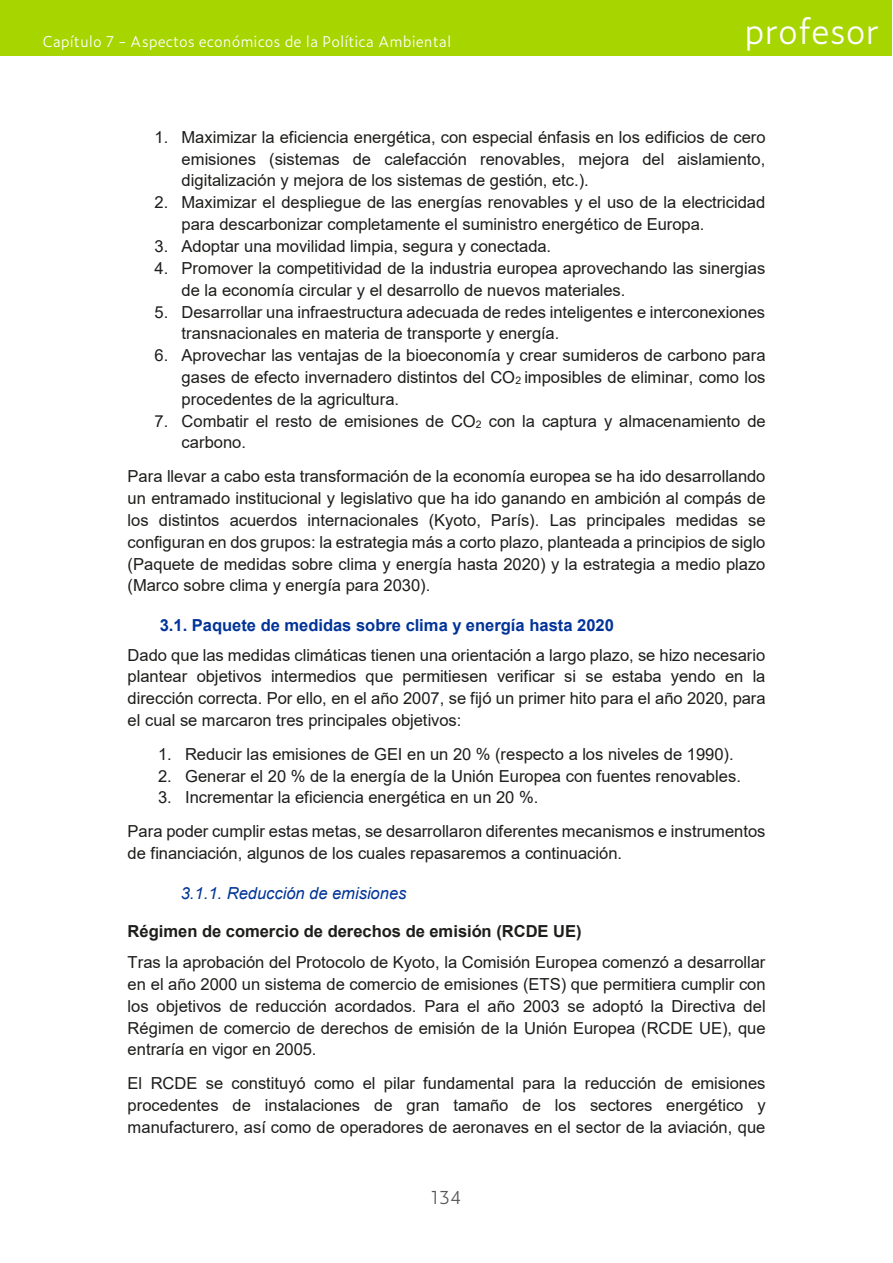
<style>
.page{position:relative;width:893px;height:1263px;background:#fff}
.page>*{position:absolute;margin:0;border:0;box-sizing:border-box;transform-origin:0 0}
.t1{font:300 34.5px "Zeitung Pro";color:#fff}
.t2{font:300 18px "Zeitung Pro";color:#575756}
.t3{font:16.5px/21.8px "Arial";color:#1d1d1b}
.t4{font:italic 16.5px "Arial";color:#039}
.t5{font:300 15px "Zeitung Pro";color:#fff}
.s1{font-weight:700;color:#039}
.s2{font-weight:700}
</style>
<div class="page">
<div style="left:0;top:0;width:892px;height:56px;background:#a7d500"></div>
<p class="t5" style="left:43px;top:30px;width:410px">Capítulo 7 - Aspectos económicos de la Política Ambiental</p>
<h1 class="t1" style="left:744px;top:5px;width:137px">profesor</h1>
<p class="t3" style="left:182px;top:126px;width:585px;text-align:justify;text-indent:-27px">1. Maximizar la eficiencia energética, con especial énfasis en los edificios de cero emisiones (sistemas de calefacción renovables, mejora del aislamiento, digitalización y mejora de los sistemas de gestión, etc.).</p>
<p class="t3" style="left:182px;top:191px;width:585px;text-indent:-27px">2. Maximizar el despliegue de las energías renovables y el uso de la electricidad para descarbonizar completamente el suministro energético de Europa.</p>
<p class="t3" style="left:155px;top:235px;width:398px">3. Adoptar una movilidad limpia, segura y conectada.</p>
<p class="t3" style="left:182px;top:257px;width:585px;text-indent:-27px">4. Promover la competitividad de la industria europea aprovechando las sinergias de la economía circular y el desarrollo de nuevos materiales.</p>
<p class="t3" style="left:182px;top:301px;width:585px;text-indent:-27px">5. Desarrollar una infraestructura adecuada de redes inteligentes e interconexiones transnacionales en materia de transporte y energía.</p>
<p class="t3" style="left:182px;top:344px;width:585px;text-align:justify;text-indent:-27px">6. Aprovechar las ventajas de la bioeconomía y crear sumideros de carbono para gases de efecto invernadero distintos del CO<sub>2</sub> imposibles de eliminar, como los procedentes de la agricultura.</p>
<p class="t3" style="left:182px;top:410px;width:585px;text-indent:-27px">7. Combatir el resto de emisiones de CO<sub>2</sub> con la captura y almacenamiento de carbono.</p>
<p class="t3" style="left:128px;top:465px;width:639px;text-align:justify">Para llevar a cabo esta transformación de la economía europea se ha ido desarrollando un entramado institucional y legislativo que ha ido ganando en ambición al compás de los distintos acuerdos internacionales (Kyoto, París). Las principales medidas se configuran en dos grupos: la estrategia más a corto plazo, planteada a principios de siglo (Paquete de medidas sobre clima y energía hasta 2020) y la estrategia a medio plazo (Marco sobre clima y energía para 2030).</p>
<p class="t3" style="left:128px;top:610px;width:639px;line-height:29.7px;text-indent:32px"><span class="s1">3.1. Paquete de medidas sobre clima y energía hasta 2020<br></span>Dado que las medidas climáticas tienen una orientación a largo plazo, se hizo necesario</p>
<p class="t3" style="left:128px;top:666px;width:639px;text-align:justify">plantear objetivos intermedios que permitiesen verificar si se estaba yendo en la dirección correcta. Por ello, en el año 2007, se fijó un primer hito para el año 2020, para el cual se marcaron tres principales objetivos:</p>
<p class="t3" style="left:158px;top:743px;width:577px">1. Reducir las emisiones de GEI en un 20 % (respecto a los niveles de 1990).</p>
<p class="t3" style="left:158px;top:765px;width:584px">2. Generar el 20 % de la energía de la Unión Europea con fuentes renovables.</p>
<p class="t3" style="left:128px;top:780px;width:639px;line-height:34px;text-indent:30px">3. Incrementar la eficiencia energética en un 20 %.<br>Para poder cumplir estas metas, se desarrollaron diferentes mecanismos e instrumentos</p>
<p class="t3" style="left:128px;top:842px;width:496px">de financiación, algunos de los cuales repasaremos a continuación.</p>
<p class="t4" style="left:181px;top:882px;width:227px">3.1.1. Reducción de emisiones</p>
<p class="t3" style="left:128px;top:916px;width:639px;line-height:30.9px"><span class="s2">Régimen de comercio de derechos de emisión (RCDE UE)<br></span>Tras la aprobación del Protocolo de Kyoto, la Comisión Europea comenzó a desarrollar</p>
<p class="t3" style="left:128px;top:973px;width:639px;text-align:justify">en el año 2000 un sistema de comercio de emisiones (ETS) que permitiera cumplir con los objetivos de reducción acordados. Para el año 2003 se adoptó la Directiva del Régimen de comercio de derechos de emisión de la Unión Europea (RCDE UE), que entraría en vigor en 2005.</p>
<p class="t3" style="left:128px;top:1072px;width:639px;text-align:justify">El RCDE se constituyó como el pilar fundamental para la reducción de emisiones procedentes de instalaciones de gran tamaño de los sectores energético y manufacturero, así como de operadores de aeronaves en el sector de la aviación, que</p>
<p class="t2" style="left:431px;top:1184px;width:33px">134</p>
</div>
